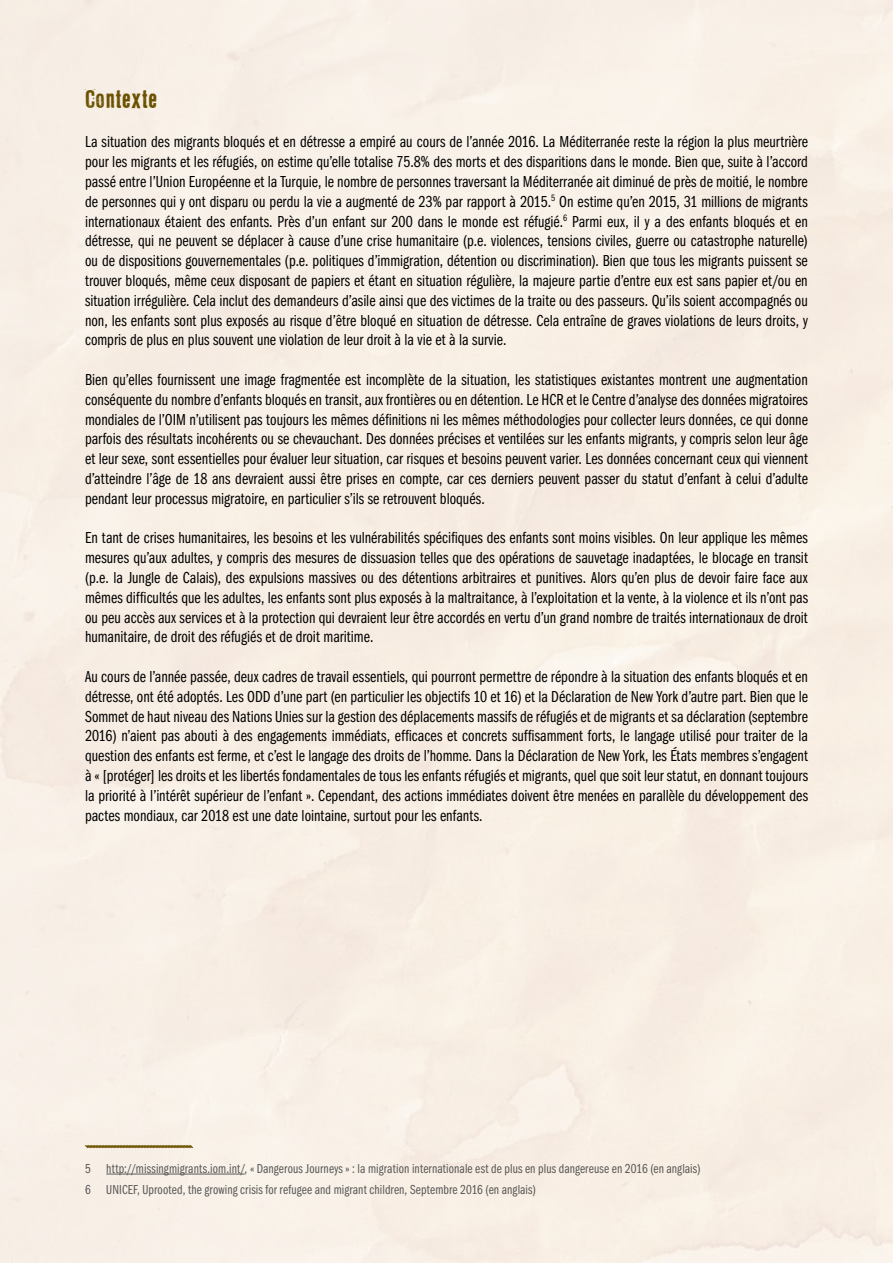
<style>
.page{position:relative;width:893px;height:1263px;background:#fff}
.page>*{position:absolute;margin:0;border:0;box-sizing:border-box;transform-origin:0 0}
.t1{font:22.5px "LL Rubber Grotesque";letter-spacing:-.025em;color:#6b5200}
.t2{font:16.5px/19.8px "ITC Franklin Gothic Std Bk Cp";color:#000;text-align:justify}
.t3{font:13.5px/21.8px "ITC Franklin Gothic Std Bk Cp";letter-spacing:.01em;color:#575756}
</style>
<div class="page">
<svg style="left:84px;top:1144px;width:110px;height:5px"></svg>
<hr style="left:106px;top:1174px;width:139px;height:1px;background:#575756">
<h1 class="t1" style="left:85px;top:85px;width:75px">CONTEXTE</h1>
<p class="t2" style="left:85px;top:132px;width:724px">La situation des migrants bloqués et en détresse a empiré au cours de l’année 2016. La Méditerranée reste la région la plus meurtrière pour les migrants et les réfugiés, on estime qu’elle totalise 75.8% des morts et des disparitions dans le monde. Bien que, suite à l’accord passé entre l’Union Européenne et la Turquie, le nombre de personnes traversant la Méditerranée ait diminué de près de moitié, le nombre de personnes qui y ont disparu ou perdu la vie a augmenté de 23% par rapport à 2015.<sup>5</sup> On estime qu’en 2015, 31 millions de migrants internationaux étaient des enfants. Près d’un enfant sur 200 dans le monde est réfugié.<sup>6</sup> Parmi eux, il y a des enfants bloqués et en détresse, qui ne peuvent se déplacer à cause d’une crise humanitaire (p.e. violences, tensions civiles, guerre ou catastrophe naturelle) ou de dispositions gouvernementales (p.e. politiques d’immigration, détention ou discrimination). Bien que tous les migrants puissent se trouver bloqués, même ceux disposant de papiers et étant en situation régulière, la majeure partie d’entre eux est sans papier et/ou en situation irrégulière. Cela inclut des demandeurs d’asile ainsi que des victimes de la traite ou des passeurs. Qu’ils soient accompagnés ou non, les enfants sont plus exposés au risque d’être bloqué en situation de détresse. Cela entraîne de graves violations de leurs droits, y compris de plus en plus souvent une violation de leur droit à la vie et à la survie.</p>
<p class="t2" style="left:85px;top:370px;width:724px">Bien qu’elles fournissent une image fragmentée est incomplète de la situation, les statistiques existantes montrent une augmentation conséquente du nombre d’enfants bloqués en transit, aux frontières ou en détention. Le HCR et le Centre d’analyse des données migratoires mondiales de l’OIM n’utilisent pas toujours les mêmes définitions ni les mêmes méthodologies pour collecter leurs données, ce qui donne parfois des résultats incohérents ou se chevauchant. Des données précises et ventilées sur les enfants migrants, y compris selon leur âge et leur sexe, sont essentielles pour évaluer leur situation, car risques et besoins peuvent varier. Les données concernant ceux qui viennent d’atteindre l’âge de 18 ans devraient aussi être prises en compte, car ces derniers peuvent passer du statut d’enfant à celui d’adulte pendant leur processus migratoire, en particulier s’ils se retrouvent bloqués.</p>
<p class="t2" style="left:85px;top:528px;width:724px">En tant de crises humanitaires, les besoins et les vulnérabilités spécifiques des enfants sont moins visibles. On leur applique les mêmes mesures qu’aux adultes, y compris des mesures de dissuasion telles que des opérations de sauvetage inadaptées, le blocage en transit (p.e. la Jungle de Calais), des expulsions massives ou des détentions arbitraires et punitives. Alors qu’en plus de devoir faire face aux mêmes difficultés que les adultes, les enfants sont plus exposés à la maltraitance, à l’exploitation et la vente, à la violence et ils n’ont pas ou peu accès aux services et à la protection qui devraient leur être accordés en vertu d’un grand nombre de traités internationaux de droit humanitaire, de droit des réfugiés et de droit maritime.</p>
<p class="t2" style="left:85px;top:667px;width:724px">Au cours de l’année passée, deux cadres de travail essentiels, qui pourront permettre de répondre à la situation des enfants bloqués et en détresse, ont été adoptés. Les ODD d’une part (en particulier les objectifs 10 et 16) et la Déclaration de New York d’autre part. Bien que le Sommet de haut niveau des Nations Unies sur la gestion des déplacements massifs de réfugiés et de migrants et sa déclaration (septembre 2016) n’aient pas abouti à des engagements immédiats, efficaces et concrets suffisamment forts, le langage utilisé pour traiter de la question des enfants est ferme, et c’est le langage des droits de l’homme. Dans la Déclaration de New York, les États membres s’engagent à « [protéger] les droits et les libertés fondamentales de tous les enfants réfugiés et migrants, quel que soit leur statut, en donnant toujours la priorité à l’intérêt supérieur de l’enfant ». Cependant, des actions immédiates doivent être menées en parallèle du développement des pactes mondiaux, car 2018 est une date lointaine, surtout pour les enfants.</p>
<p class="t3" style="left:85px;top:1157px;width:617px">5 http://missingmigrants.iom.int/, « Dangerous Journeys » : la migration internationale est de plus en plus dangereuse en 2016 (en anglais)<br>6 UNICEF, Uprooted, the growing crisis for refugee and migrant children, Septembre 2016 (en anglais)</p>
</div>
